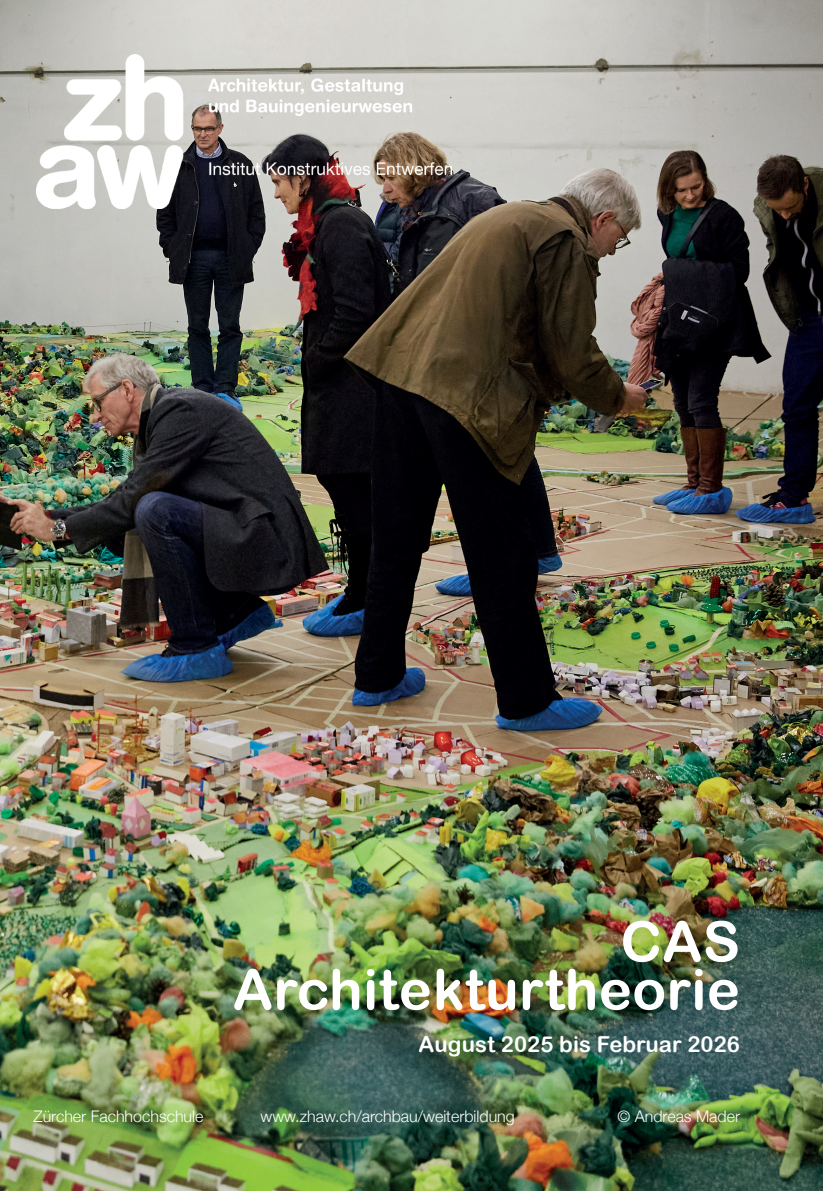
<style>
.page{position:relative;width:823px;height:1191px;background:#fff}
.page>*{position:absolute;margin:0;border:0;box-sizing:border-box;transform-origin:0 0}
.t1{font:56px/48px "Arial Rounded MT Bold";letter-spacing:.005em;color:#fff;text-align:right}
.t2{font:22px "Arial Rounded MT Bold";letter-spacing:.005em;color:#fff}
.t3{font:300 16px "Helvetica Neue";color:#fff}
.t4{font:300 16px "Helvetica Neue";color:#fefafc}
</style>
<div class="page">
<img style="left:0;top:0;width:822px;height:1191px">
<img style="left:37px;top:55px;width:414px;height:153px">
<h1 class="t1" style="left:233px;top:917px;width:508px">CAS<br>Architekturtheorie</h1>
<h2 class="t2" style="left:418px;top:1031px;width:323px">August 2025 bis Februar 2026</h2>
<p class="t3" style="left:33px;top:1103px;width:171px">Zürcher Fachhochschule</p>
<p class="t3" style="left:260px;top:1103px;width:256px">www.zhaw.ch/archbau/weiterbildung</p>
<p class="t4" style="left:617px;top:1103px;width:124px">© Andreas Mader</p>
</div>
